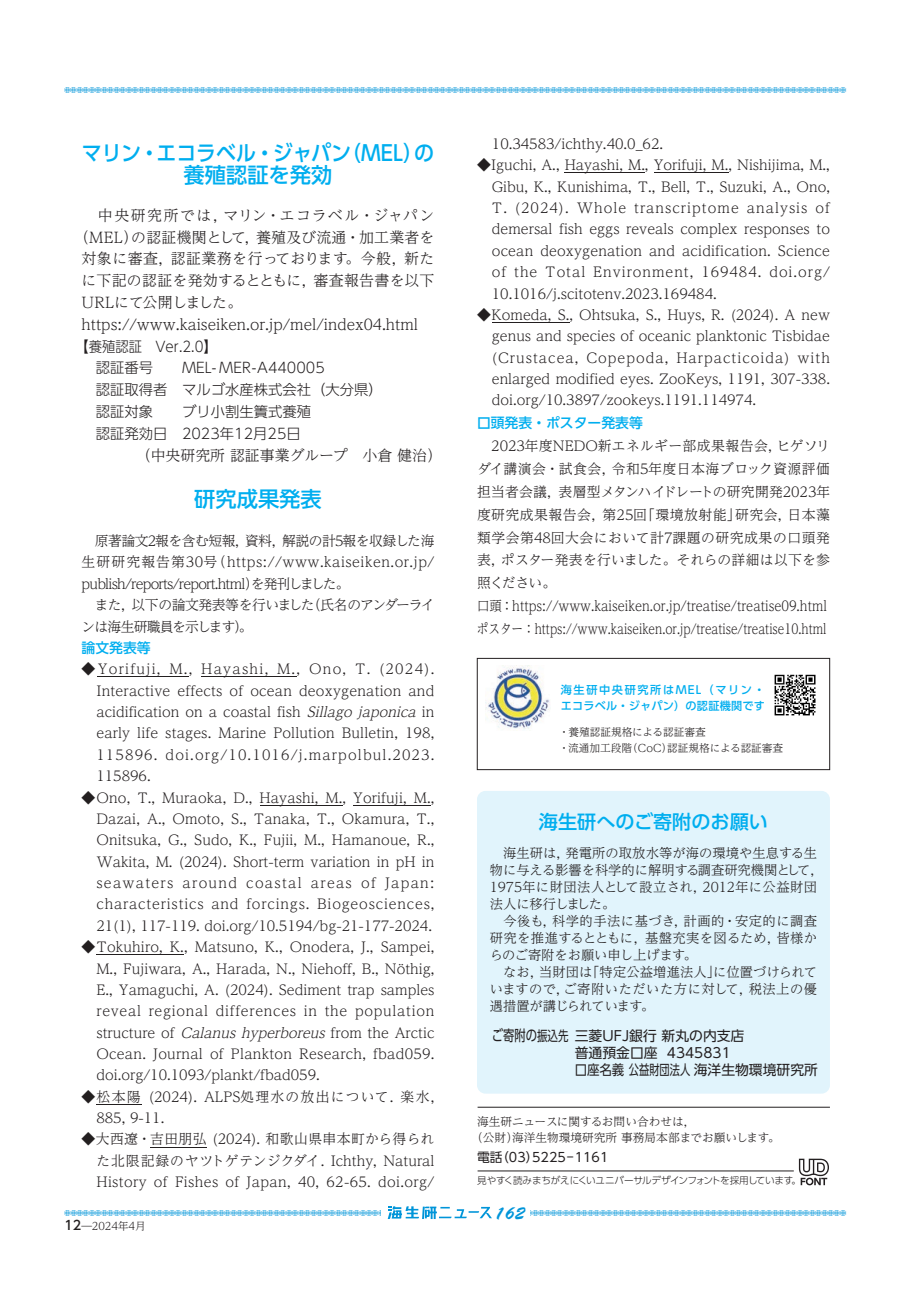
<style>
.page{position:relative;width:920px;height:1290px;background:#fff}
.page>*{position:absolute;margin:0;border:0;box-sizing:border-box;transform-origin:0 0}
.t1{font:500 21.3px/21.8px "UD Shin Go Pr 6 N";color:#00aeef;text-align:center;scale:.94 1}
.t2{font:500 21.3px "UD Shin Go Pr 6 N";color:#00aeef}
.t3{font:500 19.2px "UD Shin Go Pr 6 N";color:#00aeef}
.t4{font:300 14.85px "UD Reimin Pr 6 N";color:#231f20}
.t5{font:300 14.85px "UD Reimin Pr 6 N";letter-spacing:.02em;color:#231f20}
.t6{font:300 14.85px "UD Reimin Pr 6 N";letter-spacing:.035em;color:#231f20}
.t7{font:300 14.85px "UD Reimin Pr 6 N";letter-spacing:.025em;color:#231f20}
.t8{font:300 14.85px "UD Reimin Pr 6 N";letter-spacing:.105em;color:#231f20}
.t9{font:300 14.4px/21.8px "UD Shin Go Pr 6 N";color:#231f20}
.t10{font:300 13.8px/21.3px "UD Reimin Pr 6 N";color:#231f20;text-align:justify}
.t11{font:13.8px/17px "UD Shin Go Pr 6 N";color:#231f20;scale:.76 1}
.t12{font:300 13.8px/21.3px "UD Reimin Pr 6 N";letter-spacing:-.055em;color:#231f20}
.t13{font:300 13.8px/21.3px "UD Reimin Pr 6 N";letter-spacing:.05em;color:#231f20}
.t14{font:500 13.8px "UD Shin Go Pr 6 N";color:#00aeef}
.t15{font:300 13.35px/17px "UD Reimin Pr 6 N";color:#231f20;text-align:justify}
.t16{font:12.75px "UD Shin Go Pr 6 N";color:#231f20}
.t17{font:300 11.7px/15.9px "UD Reimin Pr 6 N";color:#231f20}
.t18{font:500 11.1px/15.9px "UD Shin Go Pr 6 N";letter-spacing:.06em;color:#00aeef}
.t19{font:10.65px "Kazarikei Atype";color:#0095d9}
.t20{font:300 10.65px/15.9px "UD Reimin Pr 6 N";color:#231f20}
.t21{font:300 9.6px "UD Shin Go Pr 6 N";letter-spacing:-.02em;color:#231f20}
.s1{font-style:italic}
.s2{font-size:14.85px}
.s3{font-family:"UD Shin Go Pr 6 N";font-weight:500;font-size:12.75px}
</style>
<div class="page">
<hr style="left:98px;top:677px;width:91px;height:1px;background:#231f20">
<hr style="left:201px;top:677px;width:96px;height:1px;background:#231f20">
<hr style="left:260px;top:805px;width:83px;height:1px;background:#231f20">
<hr style="left:353px;top:805px;width:78px;height:1px;background:#231f20">
<hr style="left:97px;top:954px;width:87px;height:1px;background:#231f20">
<hr style="left:97px;top:1104px;width:45px;height:1px;background:#231f20">
<hr style="left:150px;top:1147px;width:57px;height:1px;background:#231f20">
<hr style="left:565px;top:173px;width:80px;height:1px;background:#231f20">
<hr style="left:654px;top:173px;width:74px;height:1px;background:#231f20">
<hr style="left:492px;top:322px;width:77px;height:1px;background:#231f20">
<svg style="left:388px;top:1206px;width:104px;height:13px"></svg>
<hr style="left:478px;top:1171px;width:316px;height:1px;background:#231f20">
<svg style="left:799px;top:1159px;width:30px;height:26px"></svg>
<hr style="left:478px;top:1107px;width:352px;height:1px;background:#231f20">
<div style="left:477px;top:791px;width:353px;height:303px;background:#e1f4fc;border-radius:9px"></div>
<div style="left:477px;top:658px;width:353px;height:112px;border:1px solid #231f20"></div>
<img style="left:486px;top:665px;width:64px;height:64px">
<img style="left:774px;top:674px;width:42px;height:42px">
<p class="t19" style="left:64px;top:84px;width:783px">,,,,,,,,,,,,,,,,,,,,,,,,,,,,,,,,,,,,,,,,,,,,,,,,,,,,,,,,,,,,,,,,,,,,,,,,,,,,,,,,,,,,,,,,,,,,,,,,,,,,,,,,,,,,,,,,,,,,,,,,,,,,,,,</p>
<h1 class="t1" style="left:82px;top:141px;width:376px">マリン・エコラベル・ジャパン（MEL）の養殖認証を発効</h1>
<p class="t8" style="left:98px;top:203px;width:338px">中央研究所では，マリン・エコラベル・ジャパン</p>
<p class="t5" style="left:74px;top:225px;width:362px">（MEL）の認証機関として，養殖及び流通・加工業者を</p>
<p class="t6" style="left:82px;top:247px;width:354px">対象に審査，認証業務を行っております。今般，新た</p>
<p class="t7" style="left:82px;top:269px;width:354px">に下記の認証を発効するとともに，審査報告書を以下</p>
<p class="t4" style="left:82px;top:290px;width:162px">URLにて公開しました。</p>
<p class="t4" style="left:82px;top:312px;width:338px">https://www.kaiseiken.or.jp/mel/index04.html</p>
<p class="t9" style="left:96px;top:335px;width:289px;text-indent:-22px">【養殖認証　Ver.2.0】<br>認証番号　　MEL- MER-A440005<br>認証取得者　マルゴ水産株式会社（大分県）認証対象　　ブリ小割生簀式養殖<br>認証発効日　2023年12月25日</p>
<p class="t4" style="left:136px;top:443px;width:307px">（中央研究所 認証事業グループ 小倉 健治）</p>
<h1 class="t2" style="left:194px;top:482px;width:129px">研究成果発表</h1>
<p class="t10" style="left:82px;top:530px;width:354px;text-indent:13px">原著論文2報を含む短報，資料，解説の計5報を収録した海生研研究報告第30号（https://www.kaiseiken.or.jp/ publish/reports/report.html）を発刊しました。</p>
<p class="t12" style="left:82px;top:594px;width:354px;text-indent:13px">また，以下の論文発表等を行いました（氏名のアンダーラインは海生研職員を示します）。</p>
<p class="t14" style="left:82px;top:636px;width:71px">論文発表等</p>
<p class="t10" style="left:96px;top:658px;width:340px;text-indent:-15px">◆Yorifuji, M., Hayashi, M., Ono, T. (2024).<br>Interactive effects of ocean deoxygenation and acidification on a coastal fish <span class="s1">Sillago japonica</span>in early life stages. Marine Pollution Bulletin, 198, 115896. doi.org/10.1016/j.marpolbul.2023.<br>115896.</p>
<p class="t10" style="left:96px;top:786px;width:340px;text-indent:-15px">◆Ono, T., Muraoka, D., Hayashi, M., Yorifuji, M., Dazai, A., Omoto, S., Tanaka, T., Okamura, T., Onitsuka, G., Sudo, K., Fujii, M., Hamanoue, R., Wakita, M. (2024). Short-term variation in pH in seawaters around coastal areas of Japan: characteristics and forcings. Biogeosciences, 21(1), 117-119. doi.org/10.5194/bg-21-177-2024.</p>
<p class="t10" style="left:96px;top:936px;width:340px;text-indent:-15px">◆Tokuhiro, K., Matsuno, K., Onodera, J., Sampei, M., Fujiwara, A., Harada, N., Niehoff, B., Nöthig, E., Yamaguchi, A. (2024). Sediment trap samples reveal regional differences in the population structure of <span class="s1">Calanus hyperboreus</span>from the Arctic Ocean. Journal of Plankton Research, fbad059. doi.org/10.1093/plankt/fbad059.</p>
<p class="t13" style="left:96px;top:1085px;width:340px;text-indent:-15px">◆松本陽 (2024). ALPS処理水の放出について. 楽水,<br>885, 9-11.</p>
<p class="t10" style="left:96px;top:1128px;width:340px;text-indent:-15px">◆大西遼・吉田朋弘 (2024). 和歌山県串本町から得られた北限記録のヤツトゲテンジクダイ. Ichthy, Natural History of Fishes of Japan, 40, 62-65. doi.org/</p>
<p class="t10" style="left:492px;top:133px;width:173px">10.34583/ichthy.40.0_62.</p>
<p class="t10" style="left:492px;top:154px;width:340px;text-indent:-15px">◆Iguchi, A., Hayashi, M., Yorifuji, M., Nishijima, M., Gibu, K., Kunishima, T., Bell, T., Suzuki, A., Ono, T. (2024). Whole transcriptome analysis of demersal fish eggs reveals complex responses to ocean deoxygenation and acidification. Science of the Total Environment, 169484. doi.org/ 10.1016/j.scitotenv.2023.169484.</p>
<p class="t10" style="left:492px;top:304px;width:340px;text-indent:-15px">◆Komeda, S., Ohtsuka, S., Huys, R. (2024). A new genus and species of oceanic planktonic Tisbidae (Crustacea, Copepoda, Harpacticoida) with enlarged modified eyes. ZooKeys, 1191, 307-338. doi.org/10.3897/zookeys.1191.114974.</p>
<p class="t14" style="left:477px;top:412px;width:167px">口頭発表・ポスター発表等</p>
<p class="t10" style="left:477px;top:434px;width:354px;line-height:22.8px;text-align:left;text-indent:14px">2023年度NEDO新エネルギー部成果報告会，ヒゲソリダイ講演会・試食会，令和5年度日本海ブロック資源評価担当者会議，表層型メタンハイドレートの研究開発2023年度研究成果報告会，第25回「環境放射能」研究会，日本藻類学会第48回大会において計7課題の研究成果の口頭発表，ポスター発表を行いました。それらの詳細は以下を参照ください。<br>口頭：https://www.kaiseiken.or.jp/treatise/treatise09.htmlポスター：https://www.kaiseiken.or.jp/treatise/treatise10.html</p>
<p class="t18" style="left:561px;top:681px;width:206px">海生研中央研究所はMEL（マリン・エコラベル・ジャパン）の認証機関です</p>
<p class="t20" style="left:559px;top:724px;width:226px">・養殖認証規格による認証審査<br>・流通加工段階（CoC）認証規格による認証審査</p>
<h2 class="t3" style="left:539px;top:806px;width:230px">海生研へのご寄附のお願い</h2>
<p class="t15" style="left:490px;top:844px;width:336px;text-align:left;text-indent:13px">海生研は，発電所の取放水等が海の環境や生息する生物に与える影響を科学的に解明する調査研究機関として，<br>1975年に財団法人として設立され，2012年に公益財団法人に移行しました。</p>
<p class="t15" style="left:490px;top:912px;width:329px;text-indent:14px">今後も，科学的手法に基づき，計画的・安定的に調査研究を推進するとともに，基盤充実を図るため，皆様からのご寄附をお願い申し上げます。</p>
<p class="t15" style="left:490px;top:963px;width:329px;text-indent:13px">なお，当財団は「特定公益増進法人」に位置づけられていますので，ご寄附いただいた方に対して，税法上の優遇措置が講じられています。</p>
<p class="t11" style="left:575px;top:1027px;width:322px;text-indent:-83px"><span class="s2">ご寄附の</span>振込先三菱UFJ銀行 新丸の内支店<br>普通預金口座 4345831<br>口座名義公益財団法人 海洋生物環境研究所</p>
<p class="t17" style="left:471px;top:1113px;width:310px;text-indent:6px">海生研ニュースに関するお問い合わせは，<br>（公財）海洋生物環境研究所 事務局本部までお願いします。</p>
<p class="t16" style="left:477px;top:1147px;width:133px">電話（03）5225−1161</p>
<p class="t21" style="left:477px;top:1173px;width:325px">見やすく読みまちがえにくいユニバーサルデザインフォントを採用しています。</p>
<p class="t19" style="left:65px;top:1207px;width:783px">,,,,,,,,,,,,,,,,,,,,,,,,,,,,,,,,,,,,,,,,,,,,,,,,,,,,,,,,,,,,,,,,,,,,,,,,,,,,,,,,,,,,,,,,,,,,,,,,,,,,,,,,,,,,,,,,,,,,,,,,,,,,,,,</p>
<p class="t20" style="left:65px;top:1218px;width:83px"><span class="s3">12</span>—2024年4月</p>
</div>
